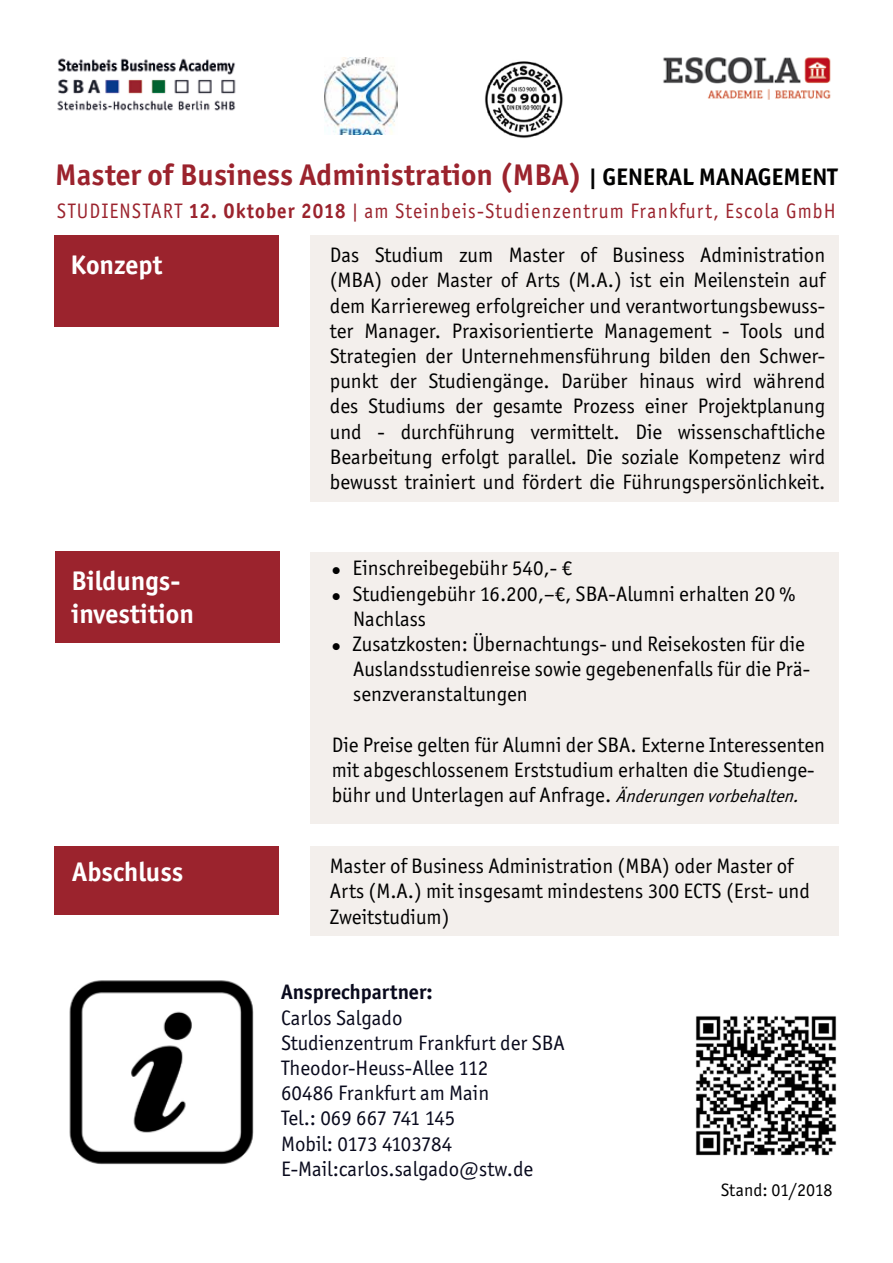
<style>
.page{position:relative;width:893px;height:1263px;background:#fff}
.page>*{position:absolute;margin:0;border:0;box-sizing:border-box;transform-origin:0 0}
.t1{font:700 30px "Officina Sans ITC Std";color:#9b232d}
.t2{font:700 27px/32.4px "Officina Sans ITC Std";color:#fff}
.t3{font:21px/25.2px "Officina Sans ITC Std";color:#010101}
.t4{font:21px/25.2px "Officina Sans ITC Std";color:#090a1d}
.t5{font:21px "Officina Sans ITC Std";letter-spacing:.06em;color:#9b232d;scale:.93 1}
.t6{font:700 21px "Officina Sans ITC Std";color:#090a1d}
.t7{font:18px "Officina Sans ITC Std";letter-spacing:-.005em;color:#010101}
.s1{font-size:24px;color:#010100}
.s2{font-weight:700}
.s3{font-style:italic;font-size:18px}
</style>
<div class="page">
<div style="left:54px;top:235px;width:225px;height:92px;background:#9b232d"></div>
<div style="left:310px;top:235px;width:528px;height:267px;background:#f3efec"></div>
<img style="left:57px;top:58px;width:179px;height:53px">
<div style="left:55px;top:552px;width:224px;height:91px;background:#9b232d"></div>
<div style="left:311px;top:552px;width:528px;height:271px;background:#f3efec"></div>
<div style="left:54px;top:846px;width:225px;height:68px;background:#9b232d"></div>
<div style="left:310px;top:846px;width:528px;height:89px;background:#f3efec"></div>
<img style="left:69px;top:980px;width:185px;height:185px">
<img style="left:695px;top:1016px;width:142px;height:140px">
<img style="left:325px;top:57px;width:72px;height:77px">
<img style="left:663px;top:57px;width:168px;height:43px">
<img style="left:485px;top:61px;width:78px;height:77px">
<h1 class="t1" style="left:55px;top:156px;width:783px">Master of Business Administration (MBA) <span class="s1">| GENERAL MANAGEMENT</span></h1>
<p class="t5" style="left:57px;top:198px;width:839px">STUDIENSTART <span class="s2">12. Oktober 2018</span> | am Steinbeis-Studienzentrum Frankfurt, Escola GmbH</p>
<p class="t2" style="left:71px;top:248px;width:93px">Konzept</p>
<p class="t3" style="left:330px;top:242px;width:497px;text-align:justify">Das Studium zum Master of Business Administration (MBA) oder Master of Arts (M.A.) ist ein Meilenstein auf dem Karriereweg erfolgreicher und verantwortungsbewuss&shy;ter Manager. Praxisorientierte Management - Tools und Strategien der Unternehmensführung bilden den Schwer&shy;punkt der Studiengänge. Darüber hinaus wird während des Studiums der gesamte Prozess einer Projektplanung und - durchführung vermittelt. Die wissenschaftliche Bearbeitung erfolgt parallel. Die soziale Kompetenz wird bewusst trainiert und fördert die Führungspersönlichkeit.</p>
<p class="t2" style="left:71px;top:565px;width:124px">Bildungs&shy;investition</p>
<p class="t3" style="left:332px;top:556px;width:242px">● Einschreibegebühr 540,- €</p>
<p class="t3" style="left:353px;top:581px;width:444px;text-indent:-22px">● Studiengebühr 16.200,–€, SBA-Alumni erhalten 20 %<br>Nachlass</p>
<p class="t3" style="left:353px;top:631px;width:458px;text-indent:-22px">● Zusatzkosten: Übernachtungs- und Reisekosten für die<br>Auslandsstudienreise sowie gegebenenfalls für die Prä&shy;senzveranstaltungen</p>
<p class="t3" style="left:332px;top:732px;width:495px">Die Preise gelten für Alumni der SBA. Externe Interessenten mit abgeschlossenem Erststudium erhalten die Studienge&shy;bühr und Unterlagen auf Anfrage. <span class="s3">Änderungenvorbehalten.</span></p>
<p class="t2" style="left:72px;top:855px;width:113px">Abschluss</p>
<p class="t3" style="left:330px;top:853px;width:482px">Master of Business Administration (MBA) oder Master of<br>Arts (M.A.) mit insgesamt mindestens 300 ECTS (Erst- und<br>Zweitstudium)</p>
<p class="t6" style="left:281px;top:979px;width:153px">Ansprechpartner:</p>
<p class="t4" style="left:281px;top:1005px;width:285px">Carlos Salgado<br>Studienzentrum Frankfurt der SBA<br>Theodor-Heuss-Allee 112<br>60486 Frankfurt am Main<br>Tel.: 069 667 741 145<br>Mobil: 0173 4103784<br>E-Mail:carlos.salgado@stw.de</p>
<p class="t7" style="left:721px;top:1179px;width:113px">Stand: 01/2018</p>
</div>
